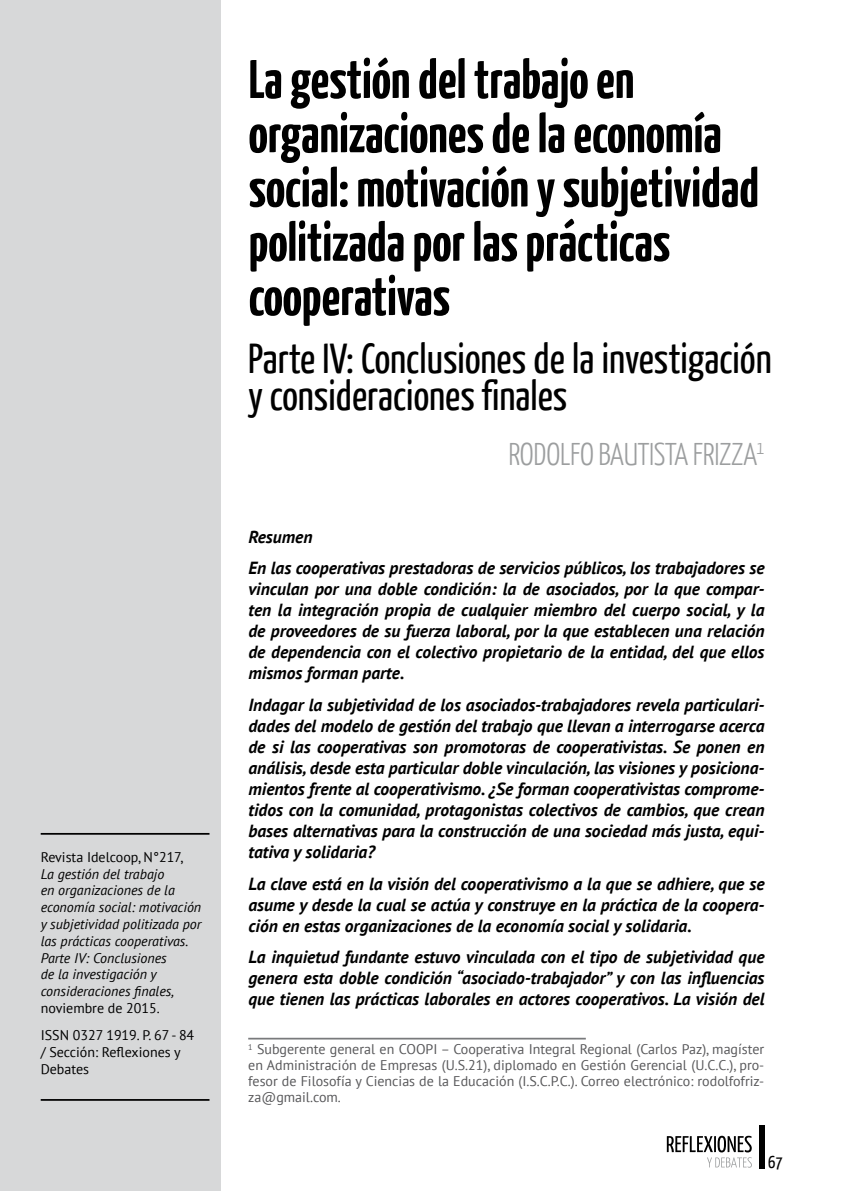
<style>
.page{position:relative;width:844px;height:1191px;background:#fff}
.page>*{position:absolute;margin:0;border:0;box-sizing:border-box;transform-origin:0 0}
.t1{font:700 54.25px/54.2px "Yanone Kaffeesatz";color:#000}
.t2{font:42px/36.8px "Yanone Kaffeesatz";color:#000}
.t3{font:300 31.5px "Yanone Kaffeesatz";letter-spacing:-.01em;color:#9c9e9f}
.t4{font:italic 700 17.5px/21px "PT Sans";color:#000;text-align:justify}
.t5{font:17.5px "Yanone Kaffeesatz";color:#000}
.t6{font:14px/15.8px "PT Sans";color:#58585a;text-align:justify}
.t7{font:italic 14px/16.8px "PT Sans";color:#000}
.t8{font:14px/27.3px "PT Sans";color:#000}
</style>
<div class="page">
<div style="left:758px;top:1125px;width:6px;height:43px;background:#000"></div>
<svg style="left:666px;top:1135px;width:85px;height:32px"></svg>
<div style="left:0;top:0;width:221px;height:1191px;background:#d7d8d9"></div>
<hr style="left:41px;top:833px;width:168px;height:1px;background:#000">
<hr style="left:41px;top:1099px;width:168px;height:1px;background:#000">
<hr style="left:248px;top:1037px;width:337px;height:2px;background:#797a7c">
<p class="t8" style="left:41px;top:843px;width:144px">Revista Idelcoop, N°217,</p>
<p class="t7" style="left:41px;top:865px;width:162px">La gestión del trabajo<br>en organizaciones de la economía social: motivación y subjetividad politizada por las prácticas cooperativas.<br>Parte IV: Conclusiones<br>de la investigación y consideraciones finales,</p>
<p class="t8" style="left:41px;top:994px;width:155px">noviembre de 2015.<br>ISSN 0327 1919. P. 67 - 84</p>
<p class="t8" style="left:41px;top:1043px;width:142px;line-height:16.8px">/ Sección: Reflexiones y<br>Debates</p>
<h1 class="t1" style="left:249px;top:50px;width:512px">La gestión del trabajo en organizaciones de la economía social: motivación y subjetividad politizada por las prácticas cooperativas</h1>
<h2 class="t2" style="left:248px;top:339px;width:525px">Parte IV: Conclusiones de la investigación y consideraciones finales</h2>
<h3 class="t3" style="left:508px;top:434px;width:257px">RODOLFO BAUTISTA FRIZZA<sup>1</sup></h3>
<p class="t4" style="left:248px;top:520px;width:517px;line-height:31.5px">Resumen<br>En las cooperativas prestadoras de servicios públicos, los trabajadores se</p>
<p class="t4" style="left:248px;top:578px;width:517px">vinculan por una doble condición: la de asociados, por la que compar&shy;ten la integración propia de cualquier miembro del cuerpo social, y la de proveedores de su fuerza laboral, por la que establecen una relación de dependencia con el colectivo propietario de la entidad, del que ellos mismos forman parte.</p>
<p class="t4" style="left:248px;top:694px;width:517px">Indagar la subjetividad de los asociados-trabajadores revela particulari&shy;dades del modelo de gestión del trabajo que llevan a interrogarse acerca de si las cooperativas son promotoras de cooperativistas. Se ponen en análisis, desde esta particular doble vinculación, las visiones y posiciona&shy;mientos frente al cooperativismo. ¿Se forman cooperativistas comprome&shy;tidos con la comunidad, protagonistas colectivos de cambios, que crean bases alternativas para la construcción de una sociedad más justa, equi&shy;tativa y solidaria?</p>
<p class="t4" style="left:248px;top:872px;width:517px">La clave está en la visión del cooperativismo a la que se adhiere, que se asume y desde la cual se actúa y construye en la práctica de la coopera&shy;ción en estas organizaciones de la economía social y solidaria.</p>
<p class="t4" style="left:248px;top:946px;width:517px">La inquietud fundante estuvo vinculada con el tipo de subjetividad que genera esta doble condición “asociado-trabajador” y con las influencias que tienen las prácticas laborales en actores cooperativos. La visión del</p>
<p class="t6" style="left:248px;top:1041px;width:517px"><sup>1</sup> Subgerente general en COOPI – Cooperativa Integral Regional (Carlos Paz), magíster en Administración de Empresas (U.S.21), diplomado en Gestión Gerencial (U.C.C.), pro&shy;fesor de Filosofía y Ciencias de la Educación (I.S.C.P.C.). Correo electrónico: rodolfofriz&shy;za@gmail.com.</p>
<p class="t5" style="left:767px;top:1151px;width:16px">67</p>
</div>
